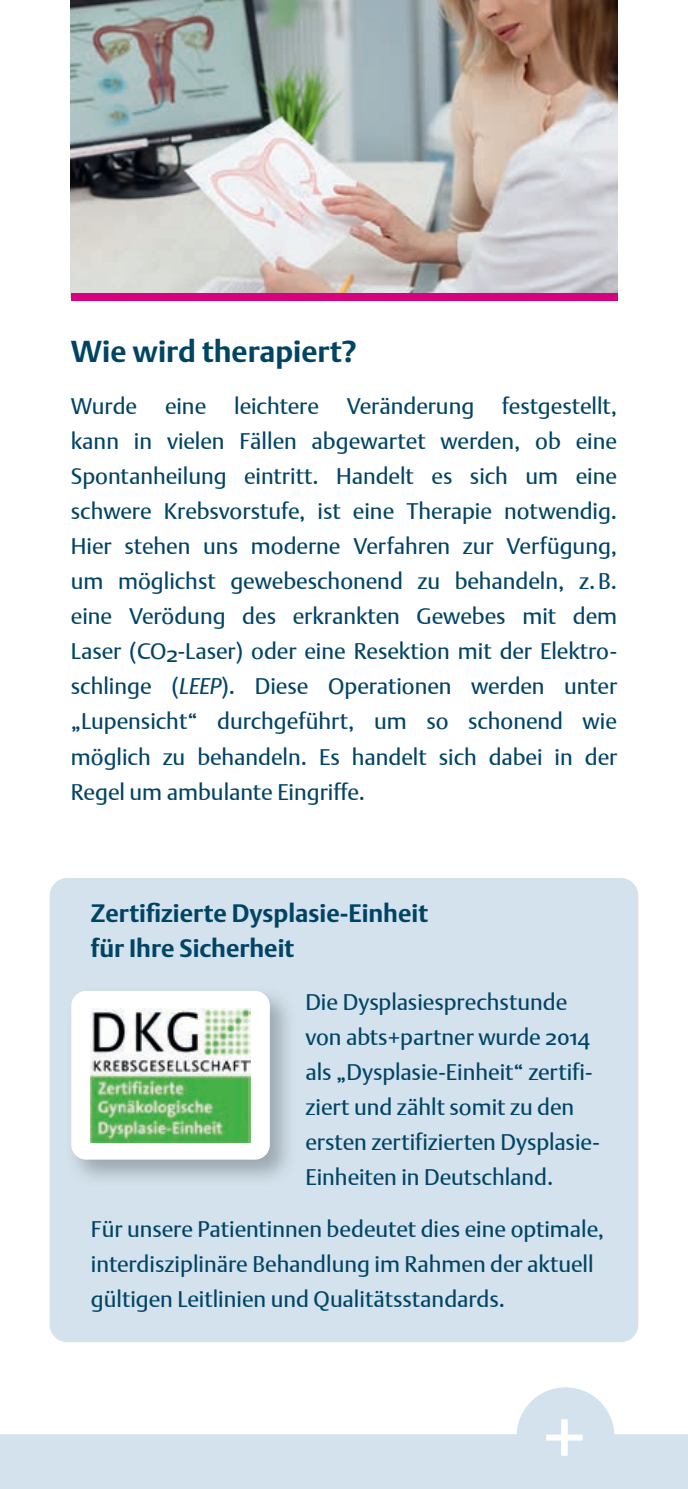
<style>
.page{position:relative;width:688px;height:1489px;background:#fff}
.page>*{position:absolute;margin:0;border:0;box-sizing:border-box;transform-origin:0 0}
.t1{font:700 30px "DTL Argo T";color:#004465}
.t2{font:700 25px/35px "DTL Argo T";color:#004465}
.t3{font:22.5px/35px "DTL Argo ST";color:#004465}
.s1{font-family:"DTL Argo T";font-style:italic}
</style>
<div class="page">
<svg style="left:0;top:1387px;width:687px;height:101px"></svg>
<svg style="left:546px;top:1419px;width:36px;height:36px"></svg>
<img style="left:71px;top:0;width:546px;height:293px">
<div style="left:71px;top:293px;width:546px;height:7px;background:#d6017f"></div>
<div style="left:50px;top:878px;width:588px;height:463px;background:#d3e2ec;border-radius:18px"></div>
<img style="left:72px;top:995px;width:216px;height:184px">
<div style="left:71px;top:990px;width:199px;height:169px;background:#fff;border-radius:15px"></div>
<img style="left:90px;top:1008px;width:161px;height:133px">
<h1 class="t1" style="left:71px;top:333px;width:287px">Wie wird therapiert?</h1>
<p class="t3" style="left:71px;top:388px;width:547px;text-align:justify">Wurde eine leichtere Veränderung festgestellt, kann in vielen Fällen abgewartet werden, ob eine Spontan heilung eintritt. Handelt es sich um eine schwere Krebsvorstufe, ist eine Therapie notwendig.<br>Hier stehen uns moderne Verfahren zur Verfügung, um möglichst gewebe schonend zu behandeln, z. B. eine Verödung des erkrankten Gewebes mit dem Laser (CO2-Laser) oder eine Resektion mit der Elektro - schlinge (<span class="s1">LEEP</span>). Diese Operationen werden unter „Lupensicht“ durch geführt, um so schonend wie möglich zu behandeln. Es handelt sich dabei in der Regel um ambulante Eingriffe.</p>
<p class="t2" style="left:91px;top:895px;width:338px">Zertifizierte Dysplasie-Einheit für Ihre Sicherheit</p>
<p class="t3" style="left:305px;top:983px;width:296px">Die Dysplasiesprechstunde von abts+partner wurde 2014 als „Dysplasie-Einheit“ zertifi&shy;ziert und zählt somit zu den ersten zertifizierten Dysplasie-<br>Einheiten in Deutschland.</p>
<p class="t3" style="left:91px;top:1211px;width:514px">Für unsere Patientinnen bedeutet dies eine optimale, interdisziplinäre Behandlung im Rahmen der aktuell gültigen Leit linien und Qualitäts standards.</p>
</div>
